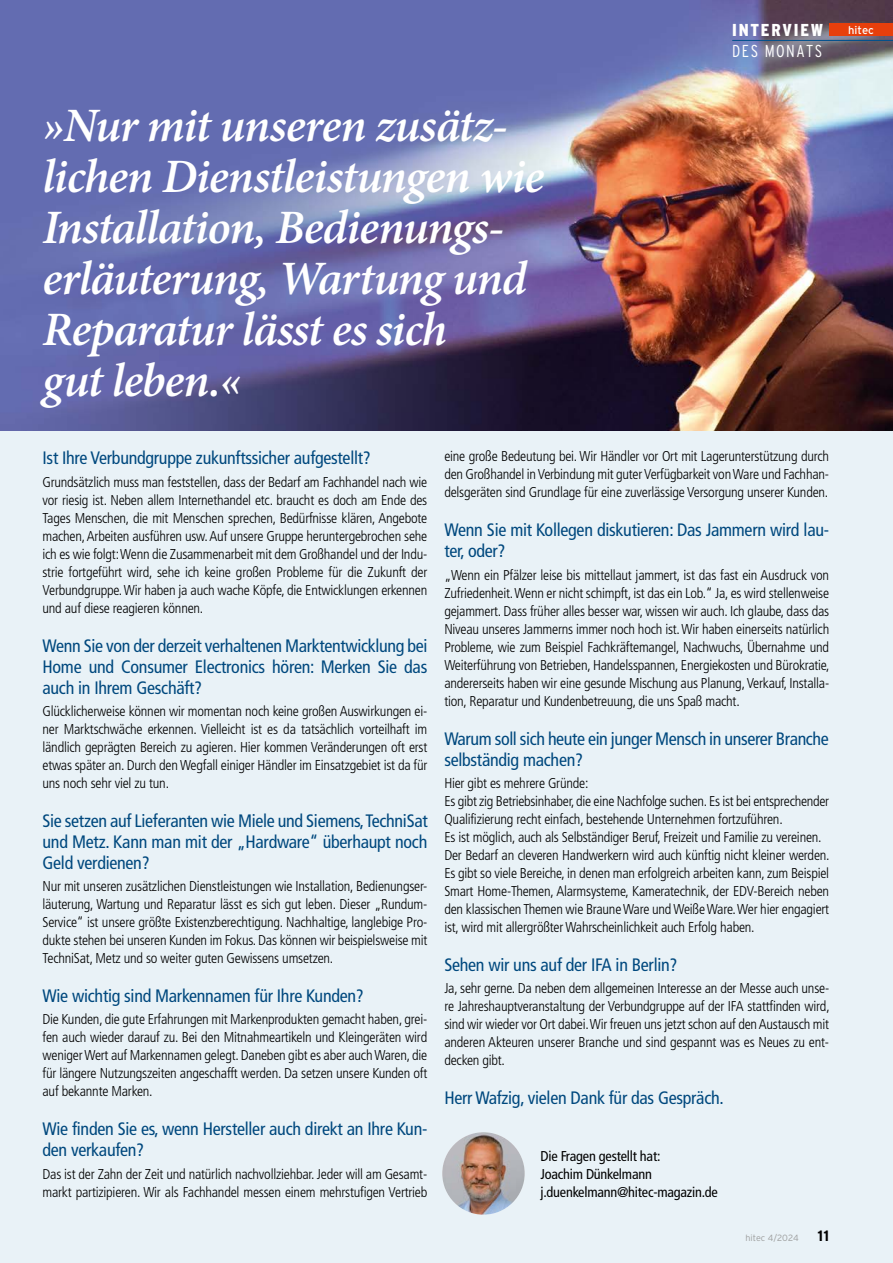
<style>
.page{position:relative;width:893px;height:1263px;background:#e9f2f7}
.page>*{position:absolute;margin:0;border:0;box-sizing:border-box;transform-origin:0 0}
.t1{font:italic 600 48px/51px "Minion Pro";letter-spacing:-.025em;color:#fff}
.t2{font:condensed 18px/21px "Frutigercondensed 57";letter-spacing:-.015em;color:#00487e}
.t3{font:900 17.25px "Interstate Condensed";letter-spacing:.1em;color:#fff}
.t4{font:300 17.25px "Interstate Condensed";letter-spacing:.085em;color:#fff}
.t5{font:700 15px "Interstate";color:#000}
.t6{font:14.25px/18px "Frutigercondensed 47 Light Cond";letter-spacing:-.015em;color:#000;text-align:justify}
.t7{font:condensed 14.25px/18px "Frutigercondensed 57";letter-spacing:-.015em;color:#000}
.t8{font:11.25px "Interstate";color:#fff}
.t9{font:300 9px "Interstate";color:#9c9d9d}
</style>
<div class="page">
<img style="left:442px;top:1132px;width:83px;height:83px;border-radius:41px">
<img style="left:0;top:0;width:893px;height:431px">
<hr style="left:732px;top:40px;width:161px;height:1px;background:#00508c">
<div style="left:829px;top:24px;width:64px;height:12px;background:#e73f0c"></div>
<p class="t3" style="left:732px;top:20px;width:92px">INTERVIEW</p>
<p class="t4" style="left:732px;top:41px;width:92px">DES MONATS</p>
<p class="t8" style="left:848px;top:24px;width:28px">hitec</p>
<h1 class="t1" style="left:43px;top:100px;width:503px">»Nur mit unseren zusätz&shy;lichen Dienstleistungen wie<br>Installation, Bedienungs&shy;erläuterung, Wartung und<br>Reparatur lässt es sich<br>gut leben.«</h1>
<p class="t2" style="left:43px;top:448px;width:330px">Ist Ihre Verbundgruppe zukunftssicher aufgestellt?</p>
<p class="t6" style="left:43px;top:473px;width:386px">Grundsätzlich muss man feststellen, dass der Bedarf am Fachhandel nach wie vor riesig ist. Neben allem Internethandel etc. braucht es doch am Ende des Tages Menschen, die mit Menschen sprechen, Bedürfnisse klären, Angebote machen, Arbeiten ausführen usw. Auf unsere Gruppe heruntergebrochen sehe ich es wie folgt: Wenn die Zusammenarbeit mit dem Großhandel und der Indu&shy;strie fortgeführt wird, sehe ich keine großen Probleme für die Zukunft der Verbundgruppe. Wir haben ja auch wache Köpfe, die Entwicklungen erkennen und auf diese reagieren können.</p>
<p class="t2" style="left:43px;top:635px;width:386px;text-align:justify">Wenn Sie von der derzeit verhaltenen Marktentwicklung bei Home und Consumer Electronics hören: Merken Sie das auch in Ihrem Geschäft?</p>
<p class="t6" style="left:43px;top:702px;width:386px">Glücklicherweise können wir momentan noch keine großen Auswirkungen ei&shy;ner Marktschwäche erkennen. Vielleicht ist es da tatsächlich vorteilhaft im ländlich geprägten Bereich zu agieren. Hier kommen Veränderungen oft erst etwas später an. Durch den Wegfall einiger Händler im Einsatzgebiet ist da für uns noch sehr viel zu tun.</p>
<p class="t2" style="left:43px;top:810px;width:387px;text-align:justify">Sie setzen auf Lieferanten wie Miele und Siemens, TechniSat und Metz. Kann man mit der „Hardware“ überhaupt noch Geld verdienen?</p>
<p class="t6" style="left:43px;top:877px;width:386px">Nur mit unseren zusätzlichen Dienstleistungen wie Installation, Bedienungser&shy;läuterung, Wartung und Reparatur lässt es sich gut leben. Dieser „Rundum-Service“ ist unsere größte Existenzberechtigung. Nachhaltige, langlebige Pro&shy;dukte stehen bei unseren Kunden im Fokus. Das können wir beispielsweise mit TechniSat, Metz und so weiter guten Gewissens umsetzen.</p>
<p class="t2" style="left:43px;top:985px;width:323px">Wie wichtig sind Markennamen für Ihre Kunden?</p>
<p class="t6" style="left:43px;top:1010px;width:386px">Die Kunden, die gute Erfahrungen mit Markenprodukten gemacht haben, grei&shy;fen auch wieder darauf zu. Bei den Mitnahmeartikeln und Kleingeräten wird weniger Wert auf Markennamen gelegt. Daneben gibt es aber auch Waren, die für längere Nutzungszeiten angeschafft werden. Da setzen unsere Kunden oft auf bekannte Marken.</p>
<p class="t2" style="left:43px;top:1119px;width:386px">Wie finden Sie es, wenn Hersteller auch direkt an Ihre Kun&shy;den verkaufen?</p>
<p class="t6" style="left:43px;top:1165px;width:386px">Das ist der Zahn der Zeit und natürlich nachvollziehbar. Jeder will am Gesamt&shy;markt partizipieren. Wir als Fachhandel messen einem mehrstufigen Vertrieb</p>
<p class="t6" style="left:444px;top:448px;width:386px">eine große Bedeutung bei. Wir Händler vor Ort mit Lagerunterstützung durch den Großhandel in Verbindung mit guter Verfügbarkeit von Ware und Fachhan&shy;delsgeräten sind Grundlage für eine zuverlässige Versorgung unserer Kunden.</p>
<p class="t2" style="left:444px;top:520px;width:386px">Wenn Sie mit Kollegen diskutieren: Das Jammern wird lau&shy;ter, oder?</p>
<p class="t6" style="left:444px;top:566px;width:387px">„Wenn ein Pfälzer leise bis mittellaut jammert, ist das fast ein Ausdruck von Zufriedenheit. Wenn er nicht schimpft, ist das ein Lob.“ Ja, es wird stellenweise gejammert. Dass früher alles besser war, wissen wir auch. Ich glaube, dass das Niveau unseres Jammerns immer noch hoch ist. Wir haben einerseits natürlich Probleme, wie zum Beispiel Fachkräftemangel, Nachwuchs, Übernahme und Weiterführung von Betrieben, Handelsspannen, Energiekosten und Bürokratie, andererseits haben wir eine gesunde Mischung aus Planung, Verkauf, Installa&shy;tion, Reparatur und Kundenbetreuung, die uns Spaß macht.</p>
<p class="t2" style="left:444px;top:728px;width:386px">Warum soll sich heute ein junger Mensch in unserer Branche selbständig machen?</p>
<p class="t6" style="left:444px;top:774px;width:387px;text-align:left">Hier gibt es mehrere Gründe:<br>Es gibt zig Betriebsinhaber, die eine Nachfolge suchen. Es ist bei entsprechender Qualifizierung recht einfach, bestehende Unternehmen fortzuführen.<br>Es ist möglich, auch als Selbständiger Beruf, Freizeit und Familie zu vereinen.<br>Der Bedarf an cleveren Handwerkern wird auch künftig nicht kleiner werden.<br>Es gibt so viele Bereiche, in denen man erfolgreich arbeiten kann, zum Beispiel Smart Home-Themen, Alarmsysteme, Kameratechnik, der EDV-Bereich neben den klassischen Themen wie Braune Ware und Weiße Ware. Wer hier engagiert ist, wird mit allergrößter Wahrscheinlichkeit auch Erfolg haben.</p>
<p class="t2" style="left:444px;top:954px;width:235px">Sehen wir uns auf der IFA in Berlin?</p>
<p class="t6" style="left:444px;top:979px;width:387px">Ja, sehr gerne. Da neben dem allgemeinen Interesse an der Messe auch unse&shy;re Jahreshauptveranstaltung der Verbundgruppe auf der IFA stattfinden wird, sind wir wieder vor Ort dabei. Wir freuen uns jetzt schon auf den Austausch mit anderen Akteuren unserer Branche und sind gespannt was es Neues zu ent&shy;decken gibt.</p>
<p class="t2" style="left:444px;top:1088px;width:281px">Herr Wafzig, vielen Dank für das Gespräch.</p>
<p class="t7" style="left:540px;top:1147px;width:179px">Die Fragen gestellt hat:<br>Joachim Dünkelmann j.duenkelmann@hitec-magazin.de</p>
<p class="t9" style="left:745px;top:1233px;width:55px">hitec 4/2024</p>
<p class="t5" style="left:818px;top:1228px;width:13px">11</p>
</div>
